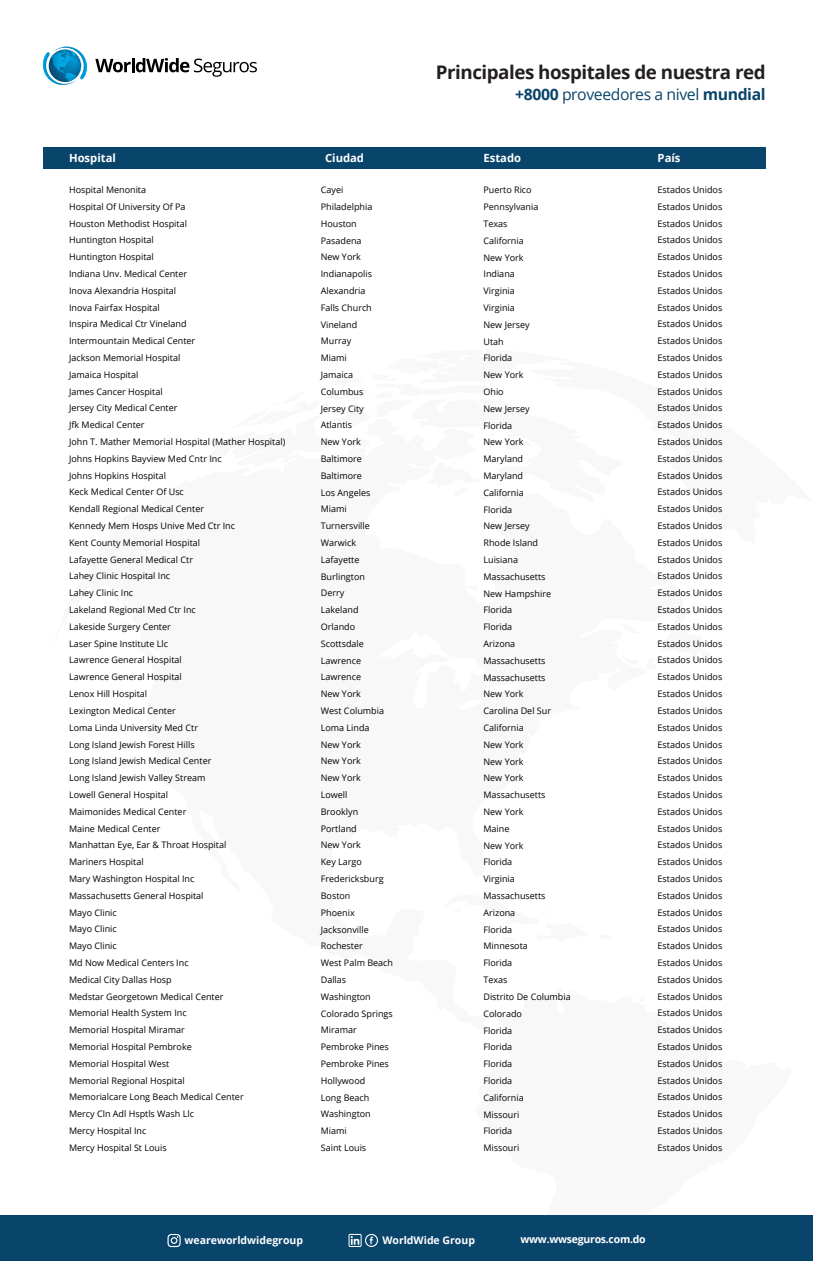
<style>
.page{position:relative;width:813px;height:1261px;background:#fff}
.page>*{position:absolute;margin:0;border:0;box-sizing:border-box;transform-origin:0 0}
.t1{font:700 18.75px "Open Sans";letter-spacing:-.025em;color:#231f20}
.t2{font:15.75px "Open Sans";letter-spacing:-.025em;color:#09446a}
.t3{font:700 11.25px "Open Sans";color:#fff}
.t4{font:700 10.5px "Open Sans";color:#fff}
.t5{font:700 10.5px "Open Sans";letter-spacing:-.025em;color:#fff}
.t6{font:9px/16.8px "Open Sans";color:#000}
.s1{font-weight:700}
</style>
<div class="page">
<div style="left:43px;top:147px;width:722px;height:22px;background:#09446a"></div>
<div style="left:0;top:1215px;width:812px;height:46px;background:#09446a"></div>
<svg style="left:42px;top:46px;width:215px;height:39px"></svg>
<svg style="left:348px;top:1234px;width:30px;height:13px"></svg>
<svg style="left:167px;top:1234px;width:14px;height:13px"></svg>
<h1 class="t1" style="left:436px;top:59px;width:331px">Principales hospitales de nuestra red</h1>
<h2 class="t2" style="left:515px;top:84px;width:252px"><span class="s1">+8000</span> proveedores a nivel <span class="s1">mundial</span></h2>
<p class="t3" style="left:69px;top:150px;width:48px">Hospital</p>
<p class="t3" style="left:325px;top:150px;width:41px">Ciudad</p>
<p class="t3" style="left:483px;top:150px;width:39px">Estado</p>
<p class="t3" style="left:657px;top:150px;width:24px">País</p>
<p class="t6" style="left:657px;top:181px;width:66px;text-align:justify">Estados Unidos Estados Unidos Estados Unidos Estados Unidos Estados Unidos Estados Unidos Estados Unidos Estados Unidos Estados Unidos Estados Unidos Estados Unidos Estados Unidos Estados Unidos Estados Unidos Estados Unidos Estados Unidos Estados Unidos Estados Unidos Estados Unidos Estados Unidos Estados Unidos Estados Unidos Estados Unidos Estados Unidos Estados Unidos Estados Unidos Estados Unidos Estados Unidos Estados Unidos Estados Unidos Estados Unidos Estados Unidos Estados Unidos Estados Unidos Estados Unidos Estados Unidos Estados Unidos Estados Unidos Estados Unidos Estados Unidos Estados Unidos Estados Unidos Estados Unidos Estados Unidos Estados Unidos Estados Unidos Estados Unidos Estados Unidos Estados Unidos Estados Unidos Estados Unidos Estados Unidos Estados Unidos Estados Unidos Estados Unidos Estados Unidos Estados Unidos Estados Unidos</p>
<p class="t6" style="left:69px;top:181px;width:218px">Hospital Menonita<br>Hospital Of University Of Pa<br>Houston Methodist Hospital<br>Huntington Hospital<br>Huntington Hospital<br>Indiana Unv. Medical Center<br>Inova Alexandria Hospital<br>Inova Fairfax Hospital<br>Inspira Medical Ctr Vineland<br>Intermountain Medical Center<br>Jackson Memorial Hospital<br>Jamaica Hospital<br>James Cancer Hospital<br>Jersey City Medical Center<br>Jfk Medical Center<br>John T. Mather Memorial Hospital (Mather Hospital)<br>Johns Hopkins Bayview Med Cntr Inc<br>Johns Hopkins Hospital<br>Keck Medical Center Of Usc<br>Kendall Regional Medical Center<br>Kennedy Mem Hosps Unive Med Ctr Inc<br>Kent County Memorial Hospital<br>Lafayette General Medical Ctr<br>Lahey Clinic Hospital Inc<br>Lahey Clinic Inc<br>Lakeland Regional Med Ctr Inc<br>Lakeside Surgery Center<br>Laser Spine Institute Llc<br>Lawrence General Hospital<br>Lawrence General Hospital<br>Lenox Hill Hospital<br>Lexington Medical Center<br>Loma Linda University Med Ctr<br>Long Island Jewish Forest Hills<br>Long Island Jewish Medical Center<br>Long Island Jewish Valley Stream<br>Lowell General Hospital<br>Maimonides Medical Center<br>Maine Medical Center<br>Manhattan Eye, Ear &amp; Throat Hospital<br>Mariners Hospital<br>Mary Washington Hospital Inc<br>Massachusetts General Hospital<br>Mayo Clinic<br>Mayo Clinic<br>Mayo Clinic<br>Md Now Medical Centers Inc<br>Medical City Dallas Hosp<br>Medstar Georgetown Medical Center<br>Memorial Health System Inc<br>Memorial Hospital Miramar<br>Memorial Hospital Pembroke<br>Memorial Hospital West<br>Memorial Regional Hospital<br>Memorialcare Long Beach Medical Center<br>Mercy Cln Adl Hsptls Wash Llc<br>Mercy Hospital Inc<br>Mercy Hospital St Louis</p>
<p class="t6" style="left:321px;top:181px;width:74px">Cayei<br>Philadelphia<br>Houston<br>Pasadena<br>New York<br>Indianapolis<br>Alexandria<br>Falls Church<br>Vineland<br>Murray<br>Miami<br>Jamaica<br>Columbus<br>Jersey City<br>Atlantis<br>New York<br>Baltimore<br>Baltimore<br>Los Angeles<br>Miami<br>Turnersville<br>Warwick<br>Lafayette<br>Burlington<br>Derry<br>Lakeland<br>Orlando<br>Scottsdale<br>Lawrence<br>Lawrence<br>New York<br>West Columbia<br>Loma Linda<br>New York<br>New York<br>New York<br>Lowell<br>Brooklyn<br>Portland<br>New York<br>Key Largo<br>Fredericksburg<br>Boston<br>Phoenix<br>Jacksonville<br>Rochester<br>West Palm Beach<br>Dallas<br>Washington<br>Colorado Springs<br>Miramar<br>Pembroke Pines<br>Pembroke Pines<br>Hollywood<br>Long Beach<br>Washington<br>Miami<br>Saint Louis</p>
<p class="t6" style="left:483px;top:181px;width:89px">Puerto Rico<br>Pennsylvania<br>Texas<br>California<br>New York<br>Indiana<br>Virginia<br>Virginia<br>New Jersey<br>Utah<br>Florida<br>New York<br>Ohio<br>New Jersey<br>Florida<br>New York<br>Maryland<br>Maryland<br>California<br>Florida<br>New Jersey<br>Rhode Island<br>Luisiana<br>Massachusetts<br>New Hampshire<br>Florida<br>Florida<br>Arizona<br>Massachusetts<br>Massachusetts<br>New York<br>Carolina Del Sur<br>California<br>New York<br>New York<br>New York<br>Massachusetts<br>New York<br>Maine<br>New York<br>Florida<br>Virginia<br>Massachusetts<br>Arizona<br>Florida<br>Minnesota<br>Florida<br>Texas<br>Distrito De Columbia<br>Colorado<br>Florida<br>Florida<br>Florida<br>Florida<br>California<br>Missouri<br>Florida<br>Missouri</p>
<p class="t4" style="left:185px;top:1233px;width:120px">weareworldwidegroup</p>
<p class="t4" style="left:382px;top:1233px;width:94px">WorldWide Group</p>
<p class="t5" style="left:520px;top:1231px;width:127px">www.wwseguros.com.do</p>
</div>
